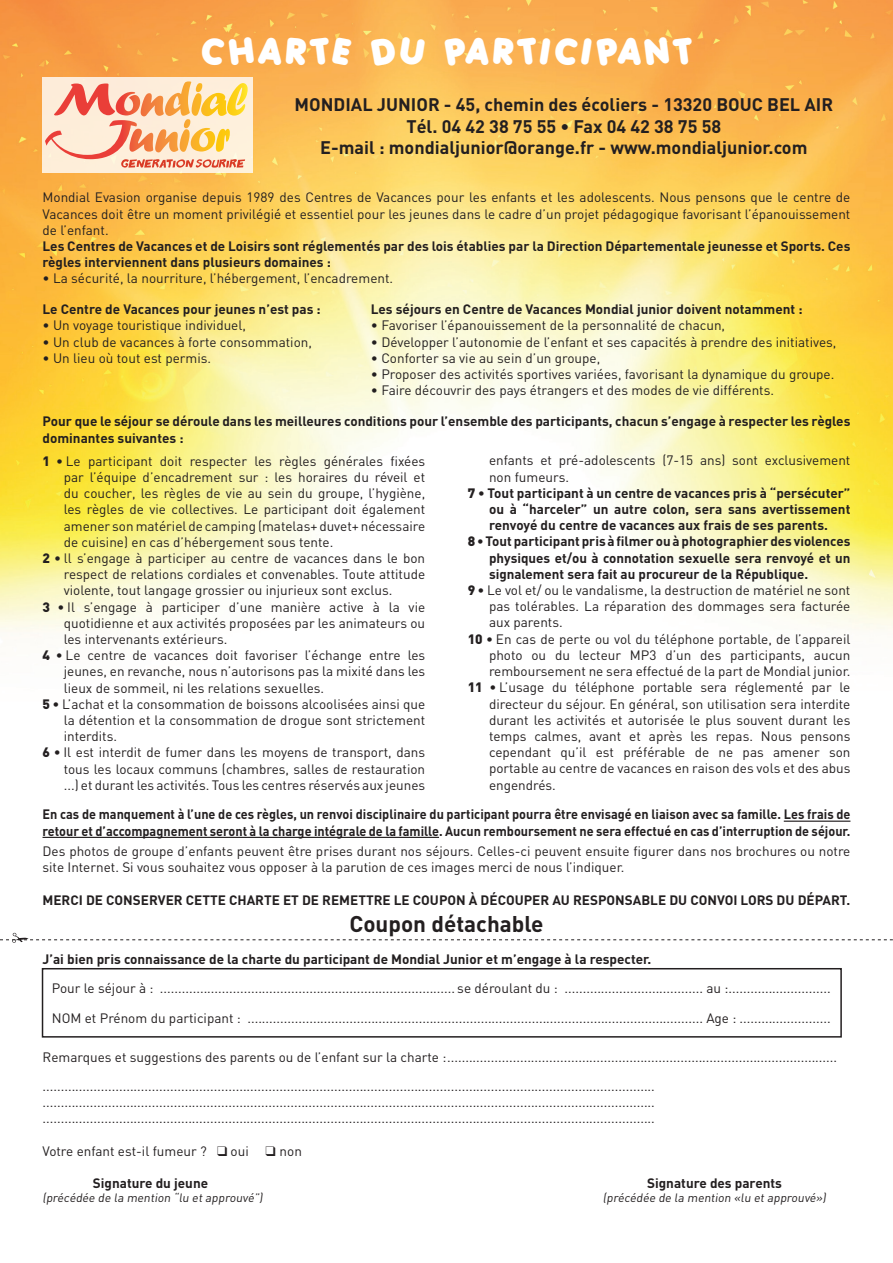
<style>
.page{position:relative;width:893px;height:1263px;background:#fff}
.page>*{position:absolute;margin:0;border:0;box-sizing:border-box;transform-origin:0 0}
.t1{font:800 33px "Porkys";letter-spacing:.2em;color:#fff}
.t2{font:700 22.5px "DIN";color:#231f20}
.t3{font:700 18px/21.6px "DIN";color:#231f20;text-align:center}
.t4{font:13.5px/16.2px "DIN";color:#231f20}
.t5{font:700 13.5px/16.2px "DIN";color:#231f20}
.t6{font:700 13.5px/16.2px "DIN";color:#231f20;scale:.94 1}
.t7{font:12px "DIN";color:#231f20}
.s1{font-weight:900}
</style>
<div class="page">
<img style="left:0;top:0;width:893px;height:632px">
<hr style="left:784px;top:820px;width:66px;height:2px;background:#231f20">
<hr style="left:43px;top:837px;width:396px;height:1px;background:#231f20">
<div style="left:43px;top:77px;width:210px;height:96px;background:#feefdb"></div>
<svg style="left:45px;top:81px;width:203px;height:87px"></svg>
<div style="left:42px;top:968px;width:800px;height:69px;border:2px solid #231f20"></div>
<svg style="left:0;top:933px;width:893px;height:10px"></svg>
<h1 class="t1" style="left:203px;top:29px;width:489px">CHARTE DU PARTICIPANT</h1>
<h3 class="t3" style="left:295px;top:93px;width:540px">MONDIAL JUNIOR - 45, chemin des écoliers - 13320 BOUC BEL AIR<br>Tél. 04 42 38 75 55 • Fax 04 42 38 75 58<br>E-mail : mondialjunior@orange.fr - www.mondialjunior.com</h3>
<p class="t4" style="left:43px;top:189px;width:809px;text-align:justify">Mondial Evasion organise depuis 1989 des Centres de Vacances pour les enfants et les adolescents. Nous pensons que le centre de Vacances doit être un moment privilégié et essentiel pour les jeunes dans le cadre d’un projet pédagogique favorisant l’épanouissement de l’enfant.</p>
<p class="t5" style="left:43px;top:237px;width:809px">Les Centres de Vacances et de Loisirs sont réglementés par des lois établies par la Direction Départementale jeunesse et Sports. Ces règles interviennent dans plusieurs domaines :</p>
<p class="t4" style="left:43px;top:270px;width:352px">• La sécurité, la nourriture, l’hébergement, l’encadrement.</p>
<p class="t5" style="left:43px;top:301px;width:280px">Le Centre de Vacances pour jeunes n’est pas :</p>
<p class="t4" style="left:43px;top:317px;width:205px">• Un voyage touristique individuel,</p>
<p class="t4" style="left:43px;top:333px;width:271px">• Un club de vacances à forte consommation,</p>
<p class="t4" style="left:43px;top:350px;width:170px">• Un lieu où tout est permis.</p>
<p class="t5" style="left:371px;top:301px;width:433px">Les séjours en Centre de Vacances Mondial junior doivent notamment :</p>
<p class="t4" style="left:371px;top:317px;width:356px">• Favoriser l’épanouissement de la personnalité de chacun,</p>
<p class="t4" style="left:371px;top:333px;width:467px">• Développer l’autonomie de l’enfant et ses capacités à prendre des initiatives,</p>
<p class="t4" style="left:371px;top:350px;width:231px">• Conforter sa vie au sein d’un groupe,</p>
<p class="t4" style="left:371px;top:366px;width:465px">• Proposer des activités sportives variées, favorisant la dynamique du groupe.</p>
<p class="t4" style="left:371px;top:382px;width:405px">• Faire découvrir des pays étrangers et des modes de vie différents.</p>
<p class="t5" style="left:43px;top:413px;width:809px">Pour que le séjour se déroule dans les meilleures conditions pour l’ensemble des participants, chacun s’engage à respecter les règles dominantes suivantes :</p>
<p class="t4" style="left:43px;top:453px;width:384px"><span class="s1">1 •</span> Le participant doit respecter les règles générales fixées</p>
<p class="t4" style="left:64px;top:469px;width:363px">par l’équipe d’encadrement sur : les horaires du réveil et</p>
<p class="t4" style="left:64px;top:485px;width:363px">du coucher, les règles de vie au sein du groupe, l’hygiène,</p>
<p class="t4" style="left:64px;top:501px;width:363px">les règles de vie collectives. Le participant doit également</p>
<p class="t4" style="left:64px;top:517px;width:363px">amener son matériel de camping (matelas+ duvet+ nécessaire</p>
<p class="t4" style="left:64px;top:534px;width:271px">de cuisine) en cas d’hébergement sous tente.</p>
<p class="t4" style="left:43px;top:550px;width:384px"><span class="s1">2 •</span> ll s’engage à participer au centre de vacances dans le bon</p>
<p class="t4" style="left:64px;top:566px;width:363px">respect de relations cordiales et convenables. Toute attitude</p>
<p class="t4" style="left:64px;top:582px;width:330px">violente, tout langage grossier ou injurieux sont exclus.</p>
<p class="t4" style="left:43px;top:598px;width:384px"><span class="s1">3 •</span> Il s’engage à participer d’une manière active à la vie</p>
<p class="t4" style="left:64px;top:615px;width:363px">quotidienne et aux activités proposées par les animateurs ou</p>
<p class="t4" style="left:64px;top:631px;width:165px">les intervenants extérieurs.</p>
<p class="t4" style="left:43px;top:647px;width:384px"><span class="s1">4 •</span> Le centre de vacances doit favoriser l’échange entre les</p>
<p class="t4" style="left:64px;top:663px;width:363px">jeunes, en revanche, nous n’autorisons pas la mixité dans les</p>
<p class="t4" style="left:64px;top:679px;width:262px">lieux de sommeil, ni les relations sexuelles.</p>
<p class="t4" style="left:43px;top:696px;width:384px"><span class="s1">5 •</span> L’achat et la consommation de boissons alcoolisées ainsi que</p>
<p class="t4" style="left:64px;top:712px;width:363px">la détention et la consommation de drogue sont strictement</p>
<p class="t4" style="left:64px;top:728px;width:55px">interdits.</p>
<p class="t4" style="left:43px;top:744px;width:384px"><span class="s1">6 •</span> Il est interdit de fumer dans les moyens de transport, dans</p>
<p class="t4" style="left:64px;top:760px;width:363px">tous les locaux communs (chambres, salles de restauration</p>
<p class="t4" style="left:64px;top:777px;width:363px">...) et durant les activités. Tous les centres réservés aux jeunes</p>
<p class="t4" style="left:489px;top:452px;width:363px">enfants et pré-adolescents (7-15 ans) sont exclusivement</p>
<p class="t4" style="left:489px;top:468px;width:82px">non fumeurs.</p>
<p class="t5" style="left:468px;top:484px;width:384px"><span class="s1">7</span> • Tout participant à un centre de vacances pris à “persécuter”</p>
<p class="t5" style="left:489px;top:500px;width:363px">ou à “harceler” un autre colon, sera sans avertissement</p>
<p class="t5" style="left:489px;top:517px;width:340px">renvoyé du centre de vacances aux frais de ses parents.</p>
<p class="t5" style="left:468px;top:533px;width:384px"><span class="s1">8</span>• Tout participant pris à filmer ou à photographier des violences</p>
<p class="t5" style="left:489px;top:549px;width:363px">physiques et/ou à connotation sexuelle sera renvoyé et un</p>
<p class="t5" style="left:489px;top:565px;width:321px">signalement sera fait au procureur de la République.</p>
<p class="t4" style="left:468px;top:582px;width:384px"><span class="s1">9 •</span> Le vol et/ ou le vandalisme, la destruction de matériel ne sont</p>
<p class="t4" style="left:489px;top:598px;width:363px">pas tolérables. La réparation des dommages sera facturée</p>
<p class="t4" style="left:489px;top:614px;width:75px">aux parents.</p>
<p class="t4" style="left:468px;top:630px;width:384px"><span class="s1">10 •</span> En cas de perte ou vol du téléphone portable, de l’appareil</p>
<p class="t4" style="left:489px;top:647px;width:363px">photo ou du lecteur MP3 d’un des participants, aucun</p>
<p class="t4" style="left:489px;top:663px;width:363px">remboursement ne sera effectué de la part de Mondial junior.</p>
<p class="t4" style="left:468px;top:679px;width:384px"><span class="s1">11 •</span> L’usage du téléphone portable sera réglementé par le</p>
<p class="t4" style="left:489px;top:695px;width:363px">directeur du séjour. En général, son utilisation sera interdite</p>
<p class="t4" style="left:489px;top:711px;width:363px">durant les activités et autorisée le plus souvent durant les</p>
<p class="t4" style="left:489px;top:728px;width:363px">temps calmes, avant et après les repas. Nous pensons</p>
<p class="t4" style="left:489px;top:744px;width:363px">cependant qu’il est préférable de ne pas amener son</p>
<p class="t4" style="left:489px;top:760px;width:363px">portable au centre de vacances en raison des vols et des abus</p>
<p class="t4" style="left:489px;top:776px;width:68px">engendrés.</p>
<p class="t6" style="left:43px;top:806px;width:861px">En cas de manquement à l’une de ces règles, un renvoi disciplinaire du participant pourra être envisagé en liaison avec sa famille. Les frais de retour et d’accompagnement seront à la charge intégrale de la famille. Aucun remboursement ne sera effectué en cas d’interruption de séjour.</p>
<p class="t4" style="left:43px;top:843px;width:809px">Des photos de groupe d’enfants peuvent être prises durant nos séjours. Celles-ci peuvent ensuite figurer dans nos brochures ou notre site Internet. Si vous souhaitez vous opposer à la parution de ces images merci de nous l’indiquer.</p>
<p class="t5" style="left:43px;top:891px;width:809px">MERCI DE CONSERVER CETTE CHARTE ET DE REMETTRE LE COUPON À DÉCOUPER AU RESPONSABLE DU CONVOI LORS DU DÉPART.</p>
<h2 class="t2" style="left:349px;top:909px;width:196px">Coupon détachable</h2>
<p class="t5" style="left:43px;top:950px;width:610px">J’ai bien pris connaissance de la charte du participant de Mondial Junior et m’engage à la respecter.</p>
<p class="t4" style="left:52px;top:980px;width:780px">Pour le séjour à : ................................................................................. se déroulant du : ...................................... au :............................</p>
<p class="t4" style="left:52px;top:1010px;width:780px">NOM et Prénom du participant : ............................................................................................................................. Age : .........................</p>
<p class="t4" style="left:43px;top:1042px;width:796px;line-height:29px">Remarques et suggestions des parents ou de l’enfant sur la charte :........................................................................................................... ........................................................................................................................................................................</p>
<p class="t4" style="left:43px;top:1094px;width:614px">........................................................................................................................................................................ ........................................................................................................................................................................</p>
<p class="t4" style="left:43px;top:1142px;width:261px">Votre enfant est-il fumeur ? ❑ oui ❑ non</p>
<p class="t5" style="left:93px;top:1174px;width:117px">Signature du jeune</p>
<p class="t5" style="left:647px;top:1174px;width:136px">Signature des parents</p>
<p class="t7" style="left:43px;top:1190px;width:224px">(précédée de la mention “lu et approuvé”)</p>
<p class="t7" style="left:603px;top:1190px;width:227px">(précédée de la mention «lu et approuvé»)</p>
</div>
